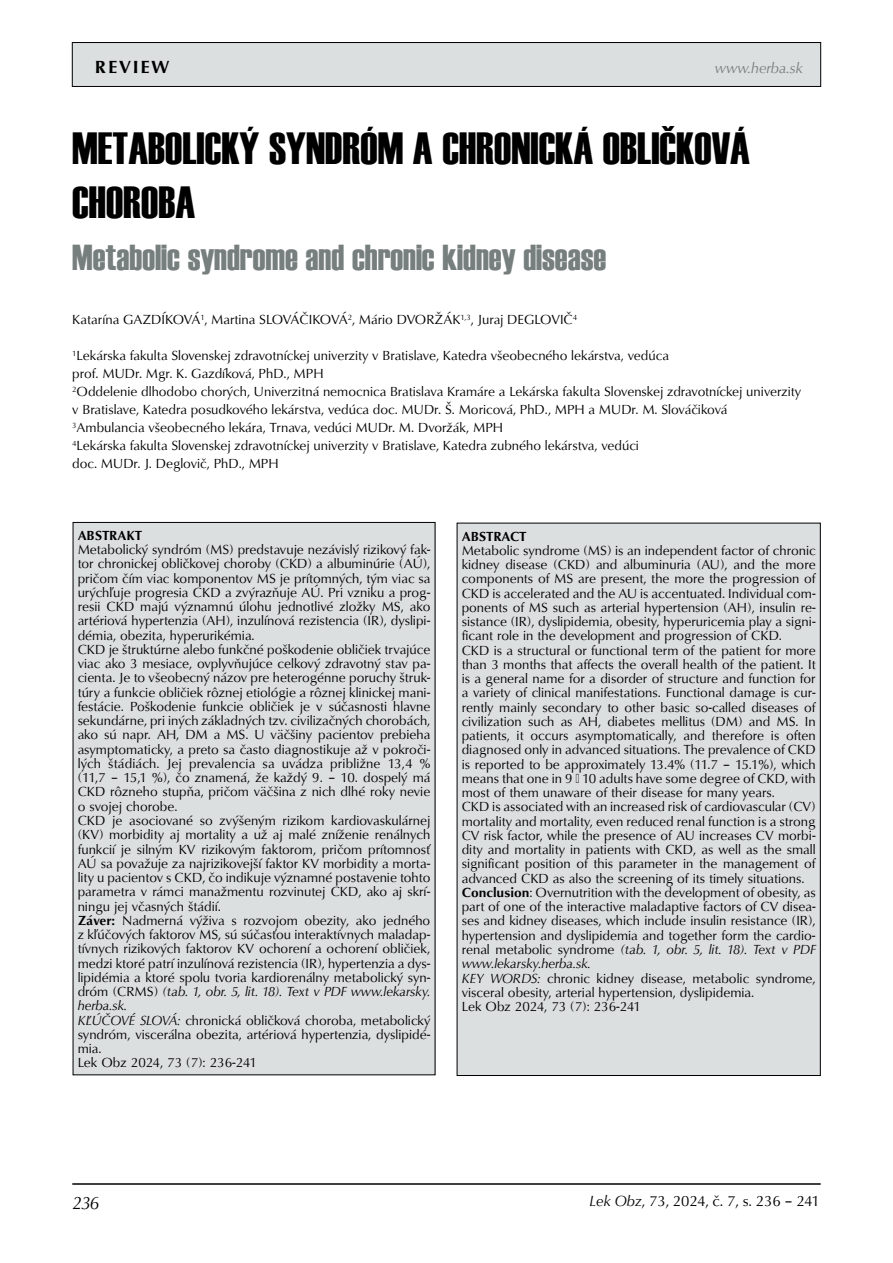
<style>
.page{position:relative;width:893px;height:1263px;background:#fff}
.page>*{position:absolute;margin:0;border:0;box-sizing:border-box;transform-origin:0 0}
.t1{font:45px/54px "Haettenschweiler";color:#000}
.t2{font:36px "Haettenschweiler";color:#777e7e}
.t3{font:700 18px "URW Classico TEE";letter-spacing:.1em;color:#000}
.t4{font:italic 18px "URW Classico TEE";color:#000}
.t5{font:15px "URW Classico TEE";color:#000}
.t6{font:italic 15px "URW Classico TEE";color:#777e7e}
.t7{font:13.5px/14.2px "URW Classico TEE";color:#000}
.t8{font:700 13.5px "URW Classico TEE";color:#000}
.s1{font-weight:700}
.s2{font-style:italic}
</style>
<div class="page">
<div style="left:72px;top:43px;width:749px;height:43px;background:#dcdfe0"></div>
<div style="left:72px;top:42px;width:749px;height:45px;border:1px solid #000"></div>
<hr style="left:72px;top:1183px;width:749px;height:2px;background:#000">
<div style="left:73px;top:522px;width:362px;height:553px;background:#dcdfe0"></div>
<div style="left:457px;top:523px;width:363px;height:552px;background:#dcdfe0"></div>
<h3 class="t3" style="left:95px;top:56px;width:76px">REVIEW</h3>
<p class="t6" style="left:715px;top:59px;width:90px">www.herba.sk</p>
<h1 class="t1" style="left:72px;top:121px;width:679px">METABOLICKÝ SYNDRÓM A CHRONICKÁ OBLIČKOVÁ<br>CHOROBA</h1>
<h2 class="t2" style="left:72px;top:233px;width:535px">Metabolic syndrome and chronic kidney disease</h2>
<p class="t7" style="left:72px;top:313px;width:506px">Katarína GAZDÍKOVÁ<sup>1</sup>, Martina SLOVÁČIKOVÁ<sup>2</sup>, Mário DVORŽÁK<sup>1,3</sup>, Juraj DEGLOVIČ<sup>4</sup></p>
<p class="t7" style="left:72px;top:347px;width:730px;line-height:18px"><sup>1</sup>Lekárska fakulta Slovenskej zdravotníckej univerzity v Bratislave, Katedra všeobecného lekárstva, vedúca<br>prof. MUDr. Mgr. K. Gazdíková, PhD., MPH<br><sup>2</sup>Oddelenie dlhodobo chorých, Univerzitná nemocnica Bratislava Kramáre a Lekárska fakulta Slovenskej zdravotníckej univerzity v Bratislave, Katedra posudkového lekárstva, vedúca doc. MUDr. Š. Moricová, PhD., MPH a MUDr. M. Slováčiková <sup>3</sup>Ambulancia všeobecného lekára, Trnava, vedúci MUDr. M. Dvoržák, MPH<br><sup>4</sup>Lekárska fakulta Slovenskej zdravotníckej univerzity v Bratislave, Katedra zubného lekárstva, vedúci<br>doc. MUDr. J. Deglovič, PhD., MPH</p>
<p class="t8" style="left:78px;top:527px;width:66px">Abstrakt</p>
<p class="t7" style="left:78px;top:543px;width:354px">Metabolický syndróm (MS) predstavuje nezávislý rizikový fak&shy;tor chronickej obličkovej choroby (CKD) a albuminúrie (AÚ), pričom čím viac komponentov MS je prítomných, tým viac sa urýchľuje progresia CKD a zvýrazňuje AÚ. Pri vzniku a prog&shy;resii CKD majú významnú úlohu jednotlivé zložky MS, ako artériová hypertenzia (AH), inzulínová rezistencia (IR), dyslipi&shy;démia, obezita, hyperurikémia.<br>CKD je štruktúrne alebo funkčné poškodenie obličiek trvajúce viac ako 3 mesiace, ovplyvňujúce celkový zdravotný stav pa&shy;cienta. Je to všeobecný názov pre heterogénne poruchy štruk&shy;túry a funkcie obličiek rôznej etiológie a rôznej klinickej mani&shy;festácie. Poškodenie funkcie obličiek je v súčasnosti hlavne sekundárne, pri iných základných tzv. civilizačných chorobách, ako sú napr. AH, DM a MS. U väčšiny pacientov prebieha asymptomaticky, a preto sa často diagnostikuje až v pokroči&shy;lých štádiách. Jej prevalencia sa uvádza približne 13,4 % (11,7 – 15,1 %), čo znamená, že každý 9. – 10. dospelý má CKD rôzneho stupňa, pričom väčšina z nich dlhé roky nevie o svojej chorobe.<br>CKD je asociované so zvýšeným rizikom kardiovaskulárnej (KV) morbidity aj mortality a už aj malé zníženie renálnych funkcií je silným KV rizikovým faktorom, pričom prítomnosť AÚ sa považuje za najrizikovejší faktor KV morbidity a morta&shy;lity u pacientov s CKD, čo indikuje významné postavenie tohto parametra v rámci manažmentu rozvinutej CKD, ako aj skrí&shy;ningu jej včasných štádií.<br><span class="s1">Záver:</span> Nadmerná výživa s rozvojom obezity, ako jedného z kľúčových faktorov MS, sú súčasťou interaktívnych maladap&shy;tívnych rizikových faktorov KV ochorení a ochorení obličiek, medzi ktoré patrí inzulínová rezistencia (IR), hypertenzia a dys&shy;lipidémia a ktoré spolu tvoria kardiorenálny metabolický syn&shy;dróm (CRMS) <span class="s2">(tab. 1, obr. 5, lit. 18). Text v PDF www.lekarsky. herba.sk.<br>KĽÚČOVÉ SLOVÁ:</span> chronická obličková choroba, metabolický syndróm, viscerálna obezita, artériová hypertenzia, dyslipidé&shy;mia.<br>Lek Obz 2024, 73 (7): 236-241</p>
<p class="t8" style="left:462px;top:528px;width:66px">Abstract</p>
<p class="t7" style="left:462px;top:543px;width:355px">Metabolic syndrome (MS) is an independent factor of chronic kidney disease (CKD) and albuminuria (AU), and the more components of MS are present, the more the progression of CKD is accelerated and the AU is accentuated. Individual com&shy;ponents of MS such as arterial hypertension (AH), insulin re&shy;sistance (IR), dyslipidemia, obesity, hyperuricemia play a signi&shy;ficant role in the development and progression of CKD.<br>CKD is a structural or functional term of the patient for more than 3 months that affects the overall health of the patient. It is a general name for a disorder of structure and function for a variety of clinical manifestations. Functional damage is cur&shy;rently mainly secondary to other basic so-called diseases of civilization such as AH, diabetes mellitus (DM) and MS. In patients, it occurs asymptomatically, and therefore is often diagnosed only in advanced situations. The prevalence of CKD is reported to be approximately 13.4% (11.7 – 15.1%), which means that one in 9 ‒ 10 adults have some degree of CKD, with most of them unaware of their disease for many years.<br>CKD is associated with an increased risk of cardiovascular (CV) mortality and mortality, even reduced renal function is a strong CV risk factor, while the presence of AU increases CV morbi&shy;dity and mortality in patients with CKD, as well as the small significant position of this parameter in the management of advanced CKD as also the screening of its timely situations.<br><span class="s1">Conclusion</span>: Overnutrition with the development of obesity, as part of one of the interactive maladaptive factors of CV disea&shy;ses and kidney diseases, which include insulin resistance (IR), hypertension and dyslipidemia and together form the cardio&shy;renal metabolic syndrome <span class="s2">(tab. 1, obr. 5, lit. 18). Text v PDF www.lekarsky.herba.sk.<br>KEY WORDS:</span> chronic kidney disease, metabolic syndrome, visceral obesity, arterial hypertension, dyslipidemia.<br>Lek Obz 2024, 73 (7): 236-241</p>
<h3 class="t4" style="left:73px;top:1191px;width:27px">236</h3>
<p class="t5" style="left:590px;top:1191px;width:232px"><span class="s2">Lek Obz</span>, 73, 2024, č. 7, s. 236 – 241</p>
</div>
